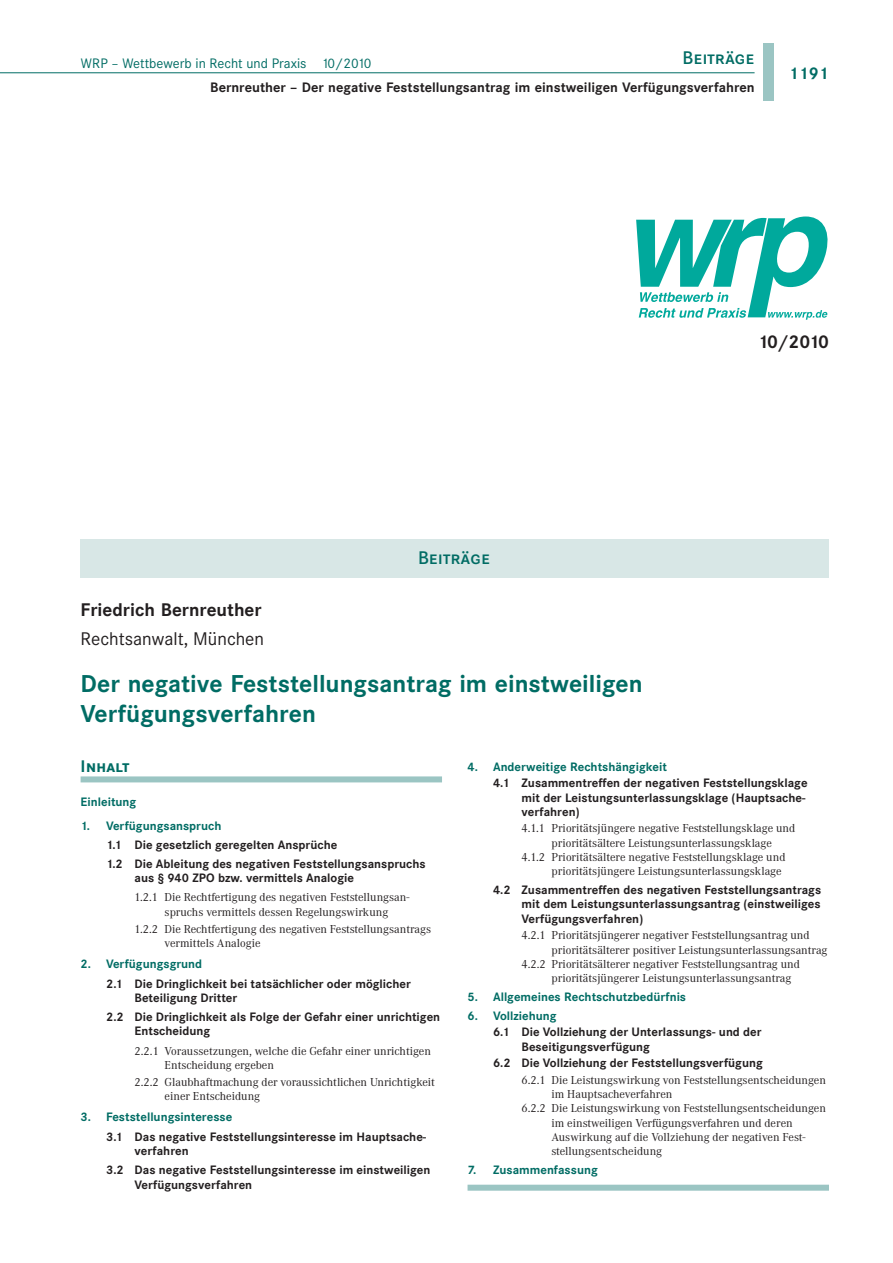
<style>
.page{position:relative;width:893px;height:1263px;background:#fff}
.page>*{position:absolute;margin:0;border:0;box-sizing:border-box;transform-origin:0 0}
.t1{font:700 24px/30px "Corporate SBQ";color:#006c64}
.t2{font:700 18px "Corporate SBQ";color:#231f20}
.t3{font:18px "Corporate SBQ";color:#231f20}
.t4{font:500 18px "Corporate S Expert BQ";color:#006c64}
.t5{font:700 16.5px "Corporate S Expert BQ";color:#006c64}
.t6{font:700 16.5px "Corporate SBQ";color:#006c64}
.t7{font:700 13.5px "Corporate SBQ";color:#231f20}
.t8{font:13.5px "Corporate SBQ";color:#006c64}
.t9{font:12px/14.4px "Corporate A";color:#231f20}
.t10{font:700 12px/14.4px "Corporate SBQ";color:#231f20}
.t11{font:700 12px "Corporate SBQ";color:#006c64}
</style>
<div class="page">
<div style="left:468px;top:1185px;width:361px;height:6px;background:#9bc5c3"></div>
<hr style="left:0;top:72px;width:755px;height:1px;background:#006c64">
<div style="left:763px;top:43px;width:11px;height:58px;background:#9bc5c3"></div>
<div style="left:81px;top:776px;width:361px;height:6px;background:#9bc5c3"></div>
<svg style="left:636px;top:216px;width:192px;height:104px"></svg>
<div style="left:81px;top:539px;width:748px;height:38px;background:#d8e7e6"></div>
<h2 class="t4" style="left:682px;top:47px;width:73px">Beiträge</h2>
<p class="t7" style="left:210px;top:83px;width:546px">Bernreuther – Der negative Feststellungsantrag im einstweiligen Verfügungsverfahren</p>
<p class="t8" style="left:81px;top:58px;width:292px">WRP – Wettbewerb in Recht und Praxis 10/2010</p>
<h3 class="t6" style="left:789px;top:68px;width:41px">1191</h3>
<h2 class="t4" style="left:418px;top:547px;width:73px">Beiträge</h2>
<h2 class="t2" style="left:81px;top:604px;width:183px">Friedrich Bernreuther</h2>
<h2 class="t3" style="left:81px;top:633px;width:185px">Rechtsanwalt, München</h2>
<h1 class="t1" style="left:81px;top:671px;width:563px">Der negative Feststellungsantrag im einstweiligen<br>Verfügungsverfahren</h1>
<h2 class="t2" style="left:758px;top:336px;width:73px">10/2010</h2>
<h3 class="t5" style="left:81px;top:757px;width:50px">Inhalt</h3>
<p class="t11" style="left:81px;top:798px;width:57px">Einleitung</p>
<p class="t11" style="left:81px;top:821px;width:142px">1. Verfügungsanspruch</p>
<p class="t10" style="left:106px;top:836px;width:321px;line-height:19.2px">1.1 Die gesetzlich geregelten Ansprüche<br>1.2 Die Ableitung des negativen Feststellungsanspruchs</p>
<p class="t10" style="left:135px;top:872px;width:221px">aus § 940 ZPO bzw. vermittels Analogie</p>
<p class="t9" style="left:165px;top:891px;width:246px;text-indent:-30px">1.2.1 Die Rechtfertigung des negativen Feststellungsan&shy;spruchs vermittels dessen Regelungswirkung</p>
<p class="t9" style="left:165px;top:923px;width:268px;text-indent:-30px">1.2.2 Die Rechtfertigung des negativen Feststellungsantrags vermittels Analogie</p>
<p class="t11" style="left:81px;top:960px;width:123px">2. Verfügungsgrund</p>
<p class="t10" style="left:135px;top:977px;width:278px;text-indent:-28px">2.1 Die Dringlichkeit bei tatsächlicher oder möglicher<br>Beteiligung Dritter</p>
<p class="t10" style="left:135px;top:1011px;width:307px;text-indent:-28px">2.2 Die Dringlichkeit als Folge der Gefahr einer unrichtigen<br>Entscheidung</p>
<p class="t9" style="left:165px;top:1044px;width:268px;text-indent:-30px">2.2.1 Voraussetzungen, welche die Gefahr einer unrichtigen<br>Entscheidung ergeben</p>
<p class="t9" style="left:165px;top:1076px;width:272px;text-indent:-30px">2.2.2 Glaubhaftmachung der voraussichtlichen Unrichtigkeit einer Entscheidung</p>
<p class="t11" style="left:81px;top:1113px;width:153px">3. Feststellungsinteresse</p>
<p class="t10" style="left:135px;top:1130px;width:293px;text-indent:-28px">3.1 Das negative Feststellungsinteresse im Hauptsache&shy;verfahren</p>
<p class="t10" style="left:135px;top:1164px;width:297px;text-indent:-28px">3.2 Das negative Feststellungsinteresse im einstweiligen<br>Verfügungsverfahren</p>
<p class="t11" style="left:468px;top:762px;width:201px">4. Anderweitige Rechtshängigkeit</p>
<p class="t10" style="left:522px;top:777px;width:287px;text-indent:-28px">4.1 Zusammentreffen der negativen Feststellungsklage mit der Leistungsunterlassungsklage (Hauptsache&shy;verfahren)</p>
<p class="t9" style="left:522px;top:822px;width:275px">4.1.1 Prioritätsjüngere negative Feststellungsklage und</p>
<p class="t9" style="left:552px;top:837px;width:222px">prioritätsältere Leistungsunterlassungsklage</p>
<p class="t9" style="left:522px;top:851px;width:265px">4.1.2 Prioritätsältere negative Feststellungsklage und</p>
<p class="t9" style="left:552px;top:865px;width:231px">prioritätsjüngere Leistungsunterlassungsklage</p>
<p class="t10" style="left:522px;top:884px;width:301px;text-align:justify;text-indent:-28px">4.2 Zusammentreffen des negativen Feststellungsantrags mit dem Leistungsunterlassungsantrag (einstweiliges Verfügungsverfahren)</p>
<p class="t9" style="left:522px;top:929px;width:290px">4.2.1 Prioritätsjüngerer negativer Feststellungsantrag und</p>
<p class="t9" style="left:552px;top:943px;width:277px">prioritätsälterer positiver Leistungsunterlassungsantrag</p>
<p class="t9" style="left:522px;top:958px;width:280px">4.2.2 Prioritätsälterer negativer Feststellungsantrag und</p>
<p class="t9" style="left:552px;top:972px;width:241px">prioritätsjüngerer Leistungsunterlassungsantrag</p>
<p class="t11" style="left:468px;top:993px;width:220px">5. Allgemeines Rechtschutzbedürfnis</p>
<p class="t11" style="left:468px;top:1011px;width:91px">6. Vollziehung</p>
<p class="t10" style="left:522px;top:1026px;width:242px;text-indent:-28px">6.1 Die Vollziehung der Unterlassungs- und der<br>Beseitigungsverfügung</p>
<p class="t10" style="left:493px;top:1057px;width:271px">6.2 Die Vollziehung der Feststellungsverfügung</p>
<p class="t9" style="left:522px;top:1073px;width:306px">6.2.1 Die Leistungswirkung von Feststellungsentscheidungen</p>
<p class="t9" style="left:552px;top:1088px;width:122px">im Hauptsacheverfahren</p>
<p class="t9" style="left:522px;top:1102px;width:306px">6.2.2 Die Leistungswirkung von Feststellungsentscheidungen</p>
<p class="t9" style="left:552px;top:1116px;width:243px">im einstweiligen Verfügungsverfahren und deren</p>
<p class="t9" style="left:552px;top:1131px;width:255px">Auswirkung auf die Vollziehung der negativen Fest-</p>
<p class="t9" style="left:552px;top:1145px;width:112px">stellungsentscheidung</p>
<p class="t11" style="left:468px;top:1166px;width:132px">7. Zusammenfassung</p>
</div>
